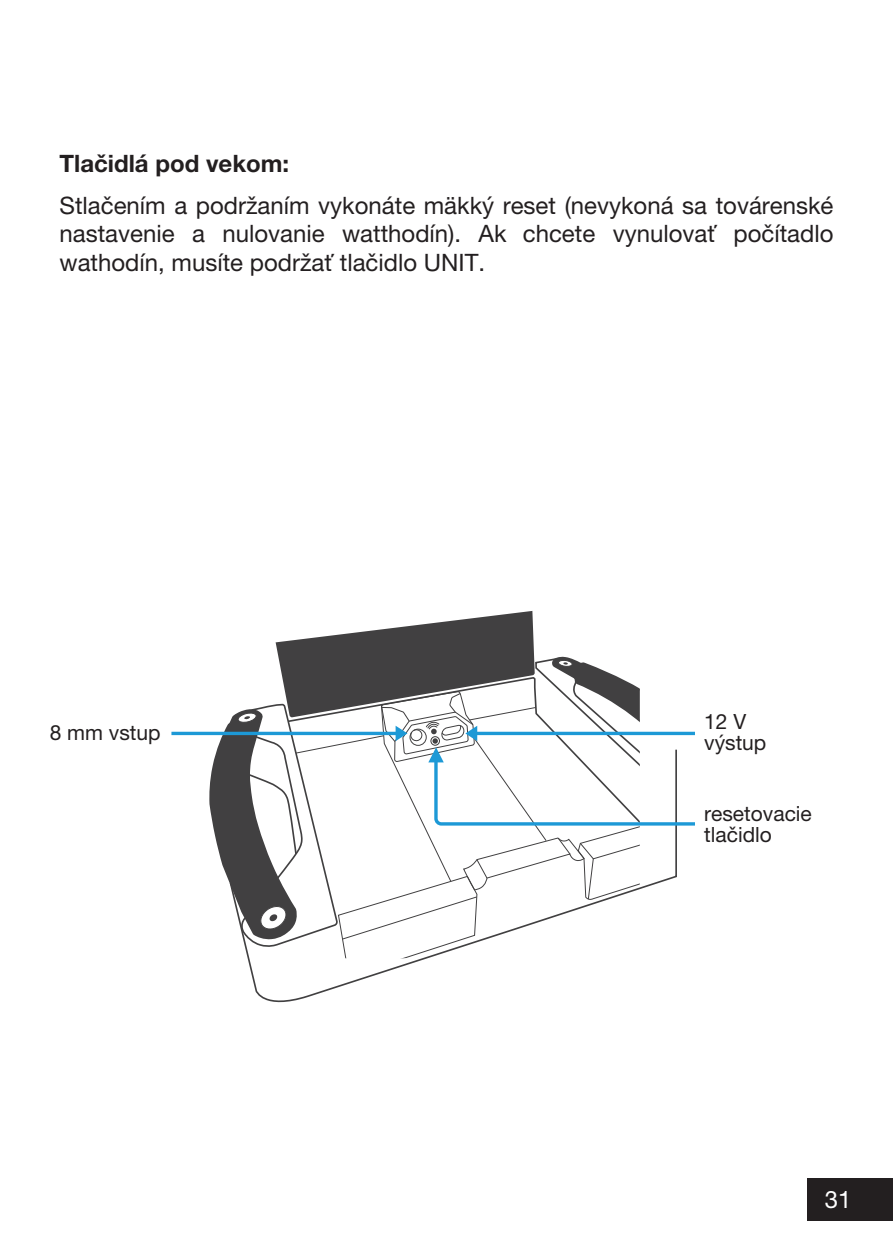
<style>
.page{position:relative;width:893px;height:1259px;background:#fff}
.page>*{position:absolute;margin:0;border:0;box-sizing:border-box;transform-origin:0 0}
.t1{font:24px/41.4px "Helvetica Neue LT Pro";color:#231f20}
.t2{font:24px "Helvetica Neue LT Pro";color:#fff}
.t3{font:21px/21px "Helvetica Neue LT Pro";color:#231f20}
.s1{font-weight:700}
</style>
<div class="page">
<div style="left:808px;top:1178px;width:85px;height:42px;background:#231f20"></div>
<hr style="left:171px;top:732px;width:230px;height:3px;background:#1d99d6">
<svg style="left:208px;top:611px;width:487px;height:380px"></svg>
<p class="t1" style="left:60px;top:142px;width:775px"><span class="s1">Tlačidlá pod vekom:<br></span>Stlačením a podržaním vykonáte mäkký reset (nevykoná sa továrenské</p>
<p class="t1" style="left:60px;top:219px;width:775px;line-height:28.8px">nastavenie a nulovanie watthodín). Ak chcete vynulovať počítadlo wathodín, musíte podržať tlačidlo UNIT.</p>
<p class="t3" style="left:50px;top:721px;width:112px">8 mm vstup</p>
<p class="t3" style="left:704px;top:711px;width:64px">12 V výstup</p>
<p class="t3" style="left:704px;top:803px;width:109px">resetovacie tlačidlo</p>
<p class="t2" style="left:825px;top:1185px;width:28px">31</p>
</div>
